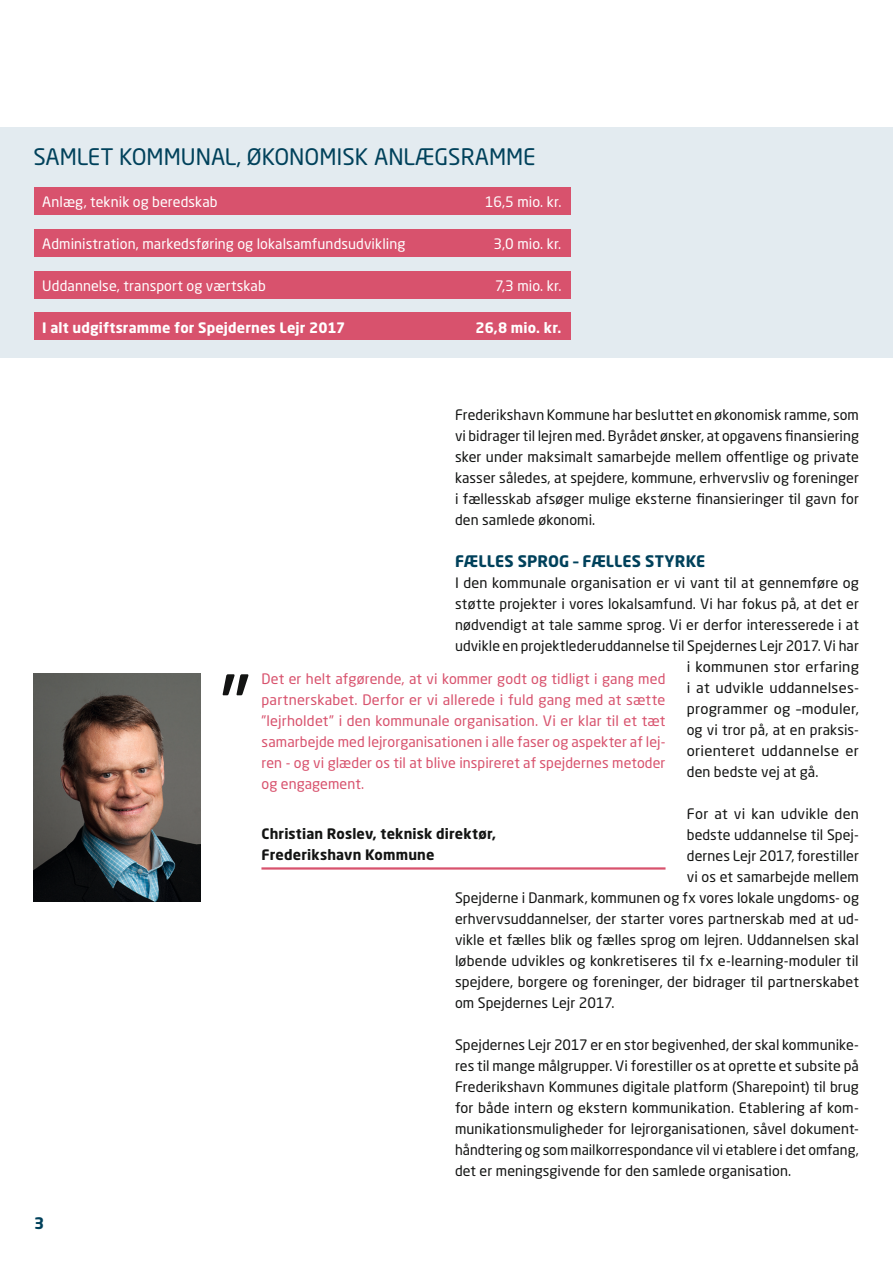
<style>
.page{position:relative;width:893px;height:1263px;background:#fff}
.page>*{position:absolute;margin:0;border:0;box-sizing:border-box;transform-origin:0 0}
.OVERSKRIFT{font:92.55px "Neo Sans Std";color:#131413}
.OVERSKRIFT-2{font:22.5px "Neo Sans Std";color:#00415b}
.MELLEM{font:700 15.75px "Neo Sans Std";letter-spacing:.01em;color:#00415b}
.BRØDTEX_T{font:14.25px/21px "Neo Sans Std";letter-spacing:.01em;color:#131413;text-align:justify}
.BRØDTEX_T-2{font:14.25px/21px "Neo Sans Std";letter-spacing:.005em;color:#d8526d;text-align:justify}
.BRØDTEX_T-3{font:14.25px "Neo Sans Std";letter-spacing:.005em;color:#fff}
.BRØDTEX_T-4{font:14.25px "Neo Sans Std";letter-spacing:.01em;color:#131413;scale:1.04 1}
.BRØDTEX_T-5{font:700 14.25px/21px "Neo Sans Std";letter-spacing:.01em;color:#131413}
.BRØDTEX_T-6{font:700 14.25px "Neo Sans Std";letter-spacing:.01em;color:#fff}
</style>
<div class="page">
<div style="left:0;top:127px;width:893px;height:231px;background:#e3ebf0"></div>
<div style="left:34px;top:187px;width:536px;height:28px;background:#d8526d"></div>
<div style="left:34px;top:271px;width:536px;height:27px;background:#d8526d"></div>
<div style="left:34px;top:229px;width:536px;height:28px;background:#d8526d"></div>
<div style="left:34px;top:313px;width:536px;height:27px;background:#d8526d"></div>
<img style="left:34px;top:673px;width:166px;height:228px">
<hr style="left:261px;top:867px;width:404px;height:2px;background:#d8526d">
<p class="OVERSKRIFT-2" style="left:33px;top:143px;width:504px">SAMLET KOMMUNAL, ØKONOMISK ANLÆGSRAMME</p>
<p class="BRØDTEX_T-3" style="left:42px;top:193px;width:177px">Anlæg, teknik og beredskab</p>
<p class="BRØDTEX_T-3" style="left:485px;top:193px;width:78px">16,5 mio. kr.</p>
<p class="BRØDTEX_T-3" style="left:42px;top:235px;width:364px">Administration, markedsføring og lokalsamfundsudvikling</p>
<p class="BRØDTEX_T-3" style="left:494px;top:235px;width:69px">3,0 mio. kr.</p>
<p class="BRØDTEX_T-3" style="left:42px;top:277px;width:225px">Uddannelse, transport og værtskab</p>
<p class="BRØDTEX_T-3" style="left:495px;top:277px;width:68px">7,3 mio. kr.</p>
<p class="BRØDTEX_T-6" style="left:42px;top:319px;width:305px">I alt udgiftsramme for Spejdernes Lejr 2017</p>
<p class="BRØDTEX_T-6" style="left:476px;top:319px;width:87px">26,8 mio. kr.</p>
<p class="MELLEM" style="left:34px;top:1213px;width:12px">3</p>
<p class="BRØDTEX_T" style="left:455px;top:404px;width:405px">Frederikshavn Kommune har besluttet en økonomisk ramme, som vi bidrager til lejren med. Byrådet ønsker, at opgavens finansiering sker under maksimalt samarbejde mellem offentlige og private kasser således, at spejdere, kommune, erhvervsliv og foreninger i fællesskab afsøger mulige eksterne finansieringer til gavn for den samlede økonomi.</p>
<p class="MELLEM" style="left:455px;top:551px;width:252px">FÆLLES SPROG – FÆLLES STYRKE</p>
<p class="BRØDTEX_T" style="left:455px;top:572px;width:405px">I den kommunale organisation er vi vant til at gennemføre og</p>
<p class="BRØDTEX_T" style="left:455px;top:593px;width:405px">støtte projekter i vores lokalsamfund. Vi har fokus på, at det er</p>
<p class="BRØDTEX_T" style="left:455px;top:614px;width:405px">nødvendigt at tale samme sprog. Vi er derfor interesserede i at</p>
<p class="BRØDTEX_T" style="left:455px;top:635px;width:405px">udvikle en projektlederuddannelse til Spejdernes Lejr 2017. Vi har</p>
<p class="BRØDTEX_T-4" style="left:687px;top:658px;width:167px">i kommunen stor erfaring</p>
<p class="BRØDTEX_T-4" style="left:687px;top:679px;width:166px">i at udvikle uddannelses-</p>
<p class="BRØDTEX_T-4" style="left:687px;top:700px;width:167px">programmer og –moduler,</p>
<p class="BRØDTEX_T" style="left:687px;top:719px;width:172px">og vi tror på, at en praksis-</p>
<p class="BRØDTEX_T-4" style="left:687px;top:742px;width:167px">orienteret uddannelse er</p>
<p class="BRØDTEX_T" style="left:687px;top:761px;width:133px">den bedste vej at gå.</p>
<p class="BRØDTEX_T" style="left:687px;top:803px;width:174px">For at vi kan udvikle den</p>
<p class="BRØDTEX_T" style="left:687px;top:824px;width:174px">bedste uddannelse til Spej-</p>
<p class="BRØDTEX_T" style="left:687px;top:845px;width:174px">dernes Lejr 2017, forestiller</p>
<p class="BRØDTEX_T" style="left:687px;top:866px;width:174px">vi os et samarbejde mellem</p>
<p class="BRØDTEX_T" style="left:455px;top:887px;width:405px">Spejderne i Danmark, kommunen og fx vores lokale ungdoms- og</p>
<p class="BRØDTEX_T" style="left:455px;top:908px;width:405px">erhvervsuddannelser, der starter vores partnerskab med at ud-</p>
<p class="BRØDTEX_T" style="left:455px;top:929px;width:405px">vikle et fælles blik og fælles sprog om lejren. Uddannelsen skal</p>
<p class="BRØDTEX_T" style="left:455px;top:950px;width:405px">løbende udvikles og konkretiseres til fx e-learning-moduler til</p>
<p class="BRØDTEX_T" style="left:455px;top:971px;width:405px">spejdere, borgere og foreninger, der bidrager til partnerskabet</p>
<p class="BRØDTEX_T" style="left:455px;top:992px;width:161px">om Spejdernes Lejr 2017.</p>
<p class="BRØDTEX_T" style="left:455px;top:1034px;width:405px">Spejdernes Lejr 2017 er en stor begivenhed, der skal kommunike&shy;res til mange målgrupper. Vi forestiller os at oprette et subsite på Frederikshavn Kommunes digitale platform (Sharepoint) til brug for både intern og ekstern kommunikation. Etablering af kom&shy;munikationsmuligheder for lejrorganisationen, såvel dokument&shy;håndtering og som mailkorrespondance vil vi etablere i det omfang, det er meningsgivende for den samlede organisation.</p>
<p class="OVERSKRIFT" style="left:220px;top:653px;width:33px">”</p>
<p class="BRØDTEX_T-2" style="left:262px;top:668px;width:405px">Det er helt afgørende, at vi kommer godt og tidligt i gang med partnerskabet. Derfor er vi allerede i fuld gang med at sætte ”lejrholdet” i den kommunale organisation. Vi er klar til et tæt samarbejde med lejrorganisationen i alle faser og aspekter af lej&shy;ren - og vi glæder os til at blive inspireret af spejdernes metoder og engagement.</p>
<p class="BRØDTEX_T-5" style="left:262px;top:823px;width:236px">Christian Roslev, teknisk direktør,<br>Frederikshavn Kommune</p>
</div>
